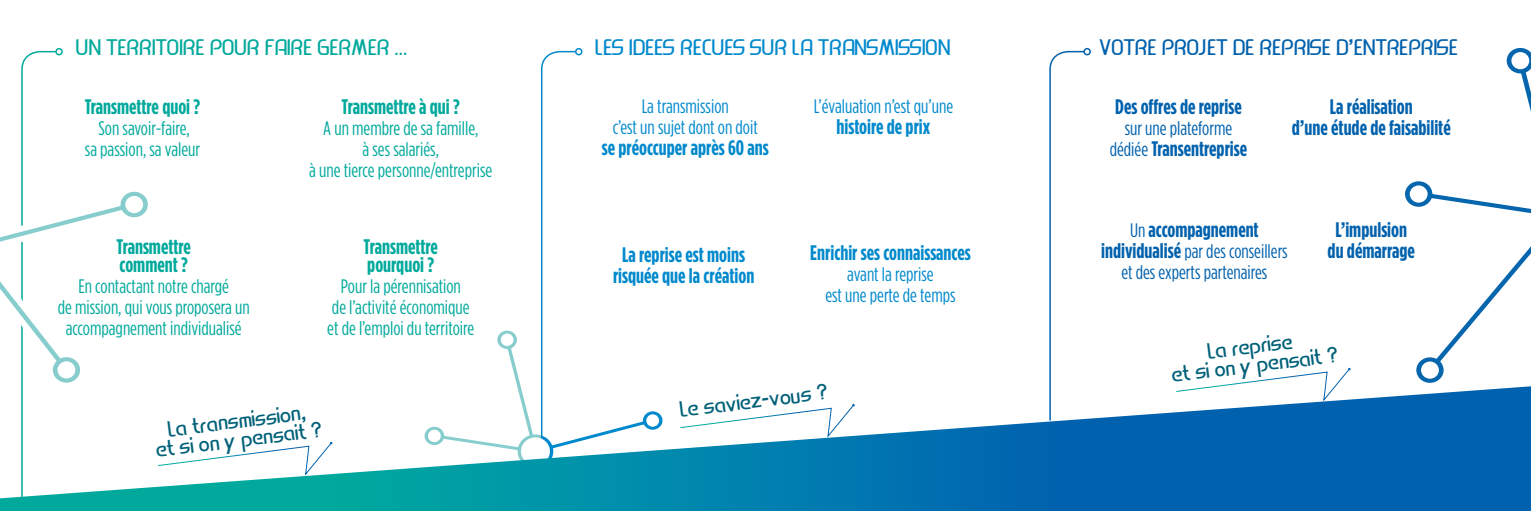
<style>
.page{position:relative;width:1531px;height:511px;background:#fff}
.page>*{position:absolute;margin:0;border:0;box-sizing:border-box;transform-origin:0 0}
.t1{font:700 condensed 21px/21px "Gotham HTF";color:#0061ad;text-align:center}
.t2{font:700 condensed 21px/21px "Gotham HTF";color:#0089cc;text-align:center}
.t3{font:700 condensed 21px/18px "Gotham HTF";color:#00a99c}
.t4{font:21px/18.9px "Leoscar Sans Serif";color:#006178;text-align:center}
.t5{font:21px "Leoscar Sans Serif";color:#0061ad}
.t6{font:21px "Leoscar Sans Serif";color:#0089cc}
.t7{font:21px "Leoscar Sans Serif";color:#00a99c}
.t8{font:condensed 19.5px/21px "Gotham HTF";color:#00a99c;text-align:center}
.t9{font:condensed 19.5px/21px "Gotham HTF";color:#0089cc;text-align:center}
.t10{font:condensed 19.5px/21px "Gotham HTF";color:#0061ad;text-align:center}
.s1{font-weight:400;font-size:19.5px}
.s2{font-weight:700;font-size:21px}
</style>
<div class="page">
<svg style="left:1215px;top:368px;width:135px;height:18px"></svg>
<svg style="left:21px;top:50px;width:37px;height:24px"></svg>
<div style="left:55px;top:48px;width:8px;height:7px;border:2px solid #00a99c;border-radius:50%"></div>
<svg style="left:1049px;top:50px;width:36px;height:336px"></svg>
<div style="left:1083px;top:48px;width:8px;height:7px;border:2px solid #0061ad;border-radius:50%"></div>
<svg style="left:0;top:74px;width:148px;height:312px"></svg>
<svg style="left:1405px;top:47px;width:126px;height:336px"></svg>
<svg style="left:497px;top:330px;width:24px;height:56px"></svg>
<svg style="left:0;top:386px;width:1531px;height:124px"></svg>
<svg style="left:540px;top:50px;width:126px;height:460px"></svg>
<div style="left:575px;top:48px;width:7px;height:7px;border:2px solid #0089cc;border-radius:50%"></div>
<p class="t7" style="left:76px;top:39px;width:333px">UN TERRITOIRE POUR FAIRE GERMER ...</p>
<p class="t6" style="left:595px;top:38px;width:356px">LES IDEES RECUES SUR LA TRANSMISSION</p>
<p class="t5" style="left:1099px;top:39px;width:360px">VOTRE PROJET DE REPRISE D’ENTREPRISE</p>
<p class="t3" style="left:85px;top:97px;width:117px">Transmettre quoi ?</p>
<p class="t8" style="left:85px;top:117px;width:117px">Son savoir-faire,<br>sa passion, sa valeur</p>
<p class="t3" style="left:117px;top:237px;width:76px">Transmettre comment ?</p>
<p class="t8" style="left:58px;top:275px;width:194px">En contactant notre chargé<br>de mission, qui vous proposera un accompagnement individualisé</p>
<p class="t3" style="left:342px;top:97px;width:120px">Transmettre à qui ?</p>
<p class="t8" style="left:309px;top:117px;width:185px">A un membre de sa famille,<br>à ses salariés,<br>à une tierce personne/entreprise</p>
<p class="t3" style="left:364px;top:237px;width:76px">Transmettre pourquoi ?</p>
<p class="t8" style="left:327px;top:275px;width:148px">Pour la pérennisation<br>de l’activité économique et de l’emploi du territoire</p>
<p class="t4" style="left:152px;top:423px;width:169px;rotate:-7deg">La transmission,<br>et si on y pensait ?</p>
<p class="t9" style="left:613px;top:95px;width:147px">La transmission<br>c’est un sujet dont on doit</p>
<p class="t2" style="left:602px;top:137px;width:168px">se préoccuper après 60 ans</p>
<p class="t2" style="left:613px;top:243px;width:143px">La reprise est moins risquée que la création</p>
<p class="t9" style="left:814px;top:95px;width:141px">L’évaluation n’est qu’une</p>
<p class="t2" style="left:836px;top:116px;width:95px">histoire de prix</p>
<p class="t2" style="left:810px;top:241px;width:162px">Enrichir ses connaissances</p>
<p class="t9" style="left:825px;top:263px;width:132px">avant la reprise<br>est une perte de temps</p>
<p class="t4" style="left:679px;top:401px;width:150px;rotate:-7deg">Le saviez-vous ?</p>
<p class="t1" style="left:1115px;top:96px;width:128px">Des offres de reprise</p>
<p class="t10" style="left:1124px;top:117px;width:109px">sur une plateforme</p>
<p class="t1" style="left:1110px;top:138px;width:139px"><span class="s1">dédiée</span> Transentreprise</p>
<p class="t1" style="left:1292px;top:95px;width:160px">La réalisation<br>d’une étude de faisabilité</p>
<p class="t1" style="left:1130px;top:218px;width:130px"><span class="s1">Un</span> accompagnement</p>
<p class="t10" style="left:1101px;top:240px;width:188px"><span class="s2">individualisé</span> par des conseillers et des experts partenaires</p>
<p class="t1" style="left:1327px;top:218px;width:89px">L’impulsion du démarrage</p>
<p class="t4" style="left:1168px;top:348px;width:169px;rotate:-7deg">La reprise<br>et si on y pensait ?</p>
</div>
